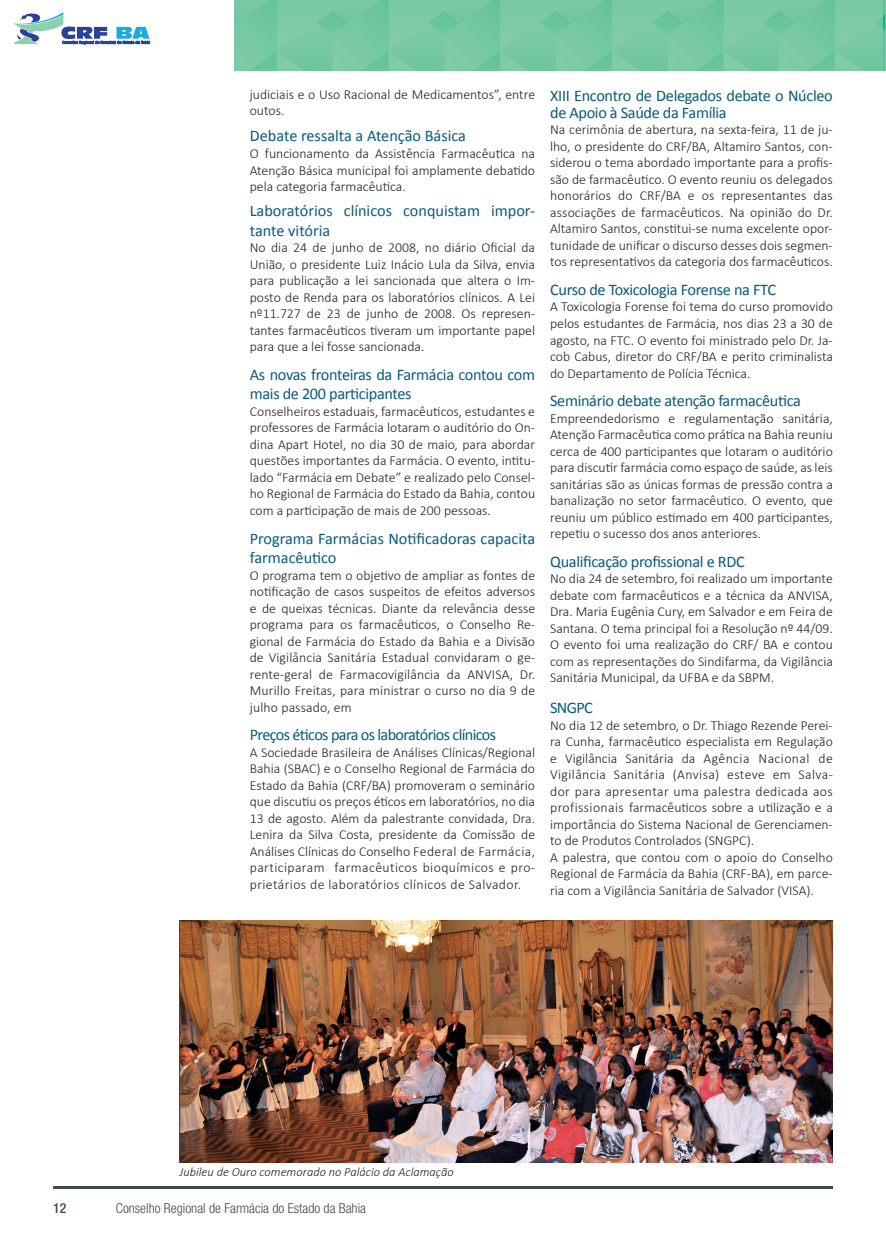
<style>
.page{position:relative;width:886px;height:1241px;background:#fff}
.page>*{position:absolute;margin:0;border:0;box-sizing:border-box;transform-origin:0 0}
.t1{font:16.25px/19.5px "Calibri";letter-spacing:-.02em;color:#095a7b}
.t2{font:16.25px/19.5px "Calibri";color:#095a7b}
.t3{font:16.25px "Calibri";letter-spacing:-.04em;color:#095a7b}
.t4{font:300 13.75px/16.5px "Calibri";color:#231f20;text-align:justify}
.t5{font:300 condensed 13.75px "Helvetica Neue LT Pro";color:#3c4f40}
.t6{font:500 condensed 13.75px "Helvetica Neue LT Pro";color:#3c4f40}
.t7{font:italic 300 12.5px "Calibri";color:#231f20}
</style>
<div class="page">
<hr style="left:53px;top:1186px;width:780px;height:2px;background:#3c4f40">
<svg style="left:13px;top:12px;width:137px;height:32px"></svg>
<img style="left:180px;top:920px;width:652px;height:242px">
<img style="left:235px;top:0;width:651px;height:71px">
<img style="left:884px;top:0;width:1px;height:71px">
<p class="t4" style="left:250px;top:86px;width:287px">judiciais e o Uso Racional de Medicamentos”, entre outos.</p>
<p class="t2" style="left:250px;top:126px;width:218px">Debate ressalta a Atenção Básica</p>
<p class="t4" style="left:250px;top:145px;width:287px">O funcionamento da Assistência Farmacêutica na Atenção Básica municipal foi amplamente debatido pela categoria farmacêutica.</p>
<p class="t2" style="left:250px;top:201px;width:287px">Laboratórios clínicos conquistam impor&shy;tante vitória</p>
<p class="t4" style="left:250px;top:239px;width:287px">No dia 24 de junho de 2008, no diário Oficial da União, o presidente Luiz Inácio Lula da Silva, envia para publicação a lei sancionada que altera o Im&shy;posto de Renda para os laboratórios clínicos. A Lei nº11.727 de 23 de junho de 2008. Os represen&shy;tantes farmacêuticos tiveram um importante papel para que a lei fosse sancionada.</p>
<p class="t1" style="left:250px;top:365px;width:287px">As novas fronteiras da Farmácia contou com mais de 200 participantes</p>
<p class="t4" style="left:250px;top:403px;width:287px">Conselheiros estaduais, farmacêuticos, estudantes e professores de Farmácia lotaram o auditório do On&shy;dina Apart Hotel, no dia 30 de maio, para abordar questões importantes da Farmácia. O evento, intitu&shy;lado “Farmácia em Debate” e realizado pelo Consel&shy;ho Regional de Farmácia do Estado da Bahia, contou com a participação de mais de 200 pessoas.</p>
<p class="t2" style="left:250px;top:528px;width:287px">Programa Farmácias Notificadoras capacita farmacêutico</p>
<p class="t4" style="left:250px;top:566px;width:287px">O programa tem o objetivo de ampliar as fontes de notificação de casos suspeitos de efeitos adversos e de queixas técnicas. Diante da relevância desse programa para os farmacêuticos, o Conselho Re&shy;gional de Farmácia do Estado da Bahia e a Divisão de Vigilância Sanitária Estadual convidaram o ge&shy;rente-geral de Farmacovigilância da ANVISA, Dr.<br>Murillo Freitas, para ministrar o curso no dia 9 de julho passado, em</p>
<p class="t3" style="left:250px;top:724px;width:248px">Preços éticos para os laboratórios clínicos</p>
<p class="t4" style="left:250px;top:743px;width:287px">A Sociedade Brasileira de Análises Clínicas/Regional Bahia (SBAC) e o Conselho Regional de Farmácia do Estado da Bahia (CRF/BA) promoveram o seminário que discutiu os preços éticos em laboratórios, no dia 13 de agosto. Além da palestrante convidada, Dra.<br>Lenira da Silva Costa, presidente da Comissão de Análises Clínicas do Conselho Federal de Farmácia, participaram farmacêuticos bioquímicos e pro&shy;prietários de laboratórios clínicos de Salvador.</p>
<p class="t1" style="left:550px;top:87px;width:284px;line-height:17px">XIII Encontro de Delegados debate o Núcleo de Apoio à Saúde da Família</p>
<p class="t4" style="left:550px;top:121px;width:284px">Na cerimônia de abertura, na sexta-feira, 11 de ju&shy;lho, o presidente do CRF/BA, Altamiro Santos, con&shy;siderou o tema abordado importante para a profis&shy;são de farmacêutico. O evento reuniu os delegados honorários do CRF/BA e os representantes das associações de farmacêuticos. Na opinião do Dr.<br>Altamiro Santos, constitui-se numa excelente opor&shy;tunidade de unificar o discurso desses dois segmen&shy;tos representativos da categoria dos farmacêuticos.</p>
<p class="t1" style="left:550px;top:280px;width:228px">Curso de Toxicologia Forense na FTC</p>
<p class="t4" style="left:550px;top:298px;width:284px">A Toxicologia Forense foi tema do curso promovido pelos estudantes de Farmácia, nos dias 23 a 30 de agosto, na FTC. O evento foi ministrado pelo Dr. Ja&shy;cob Cabus, diretor do CRF/BA e perito criminalista do Departamento de Polícia Técnica.</p>
<p class="t1" style="left:550px;top:391px;width:252px">Seminário debate atenção farmacêutica</p>
<p class="t4" style="left:550px;top:409px;width:284px">Empreendedorismo e regulamentação sanitária, Atenção Farmacêutica como prática na Bahia reuniu cerca de 400 participantes que lotaram o auditório para discutir farmácia como espaço de saúde, as leis sanitárias são as únicas formas de pressão contra a banalização no setor farmacêutico. O evento, que reuniu um público estimado em 400 participantes, repetiu o sucesso dos anos anteriores.</p>
<p class="t1" style="left:550px;top:551px;width:196px">Qualificação profissional e RDC</p>
<p class="t4" style="left:550px;top:570px;width:284px">No dia 24 de setembro, foi realizado um importante debate com farmacêuticos e a técnica da ANVISA, Dra. Maria Eugênia Cury, em Salvador e em Feira de Santana. O tema principal foi a Resolução nº 44/09.<br>O evento foi uma realização do CRF/ BA e contou com as representações do Sindifarma, da Vigilância Sanitária Municipal, da UFBA e da SBPM.</p>
<p class="t1" style="left:550px;top:698px;width:44px">SNGPC</p>
<p class="t4" style="left:550px;top:716px;width:284px;text-align:left">No dia 12 de setembro, o Dr. Thiago Rezende Perei&shy;ra Cunha, farmacêutico especialista em Regulação e Vigilância Sanitária da Agência Nacional de Vigilância Sanitária (Anvisa) esteve em Salva&shy;dor para apresentar uma palestra dedicada aos profissionais farmacêuticos sobre a utilização e a importância do Sistema Nacional de Gerenciamen&shy;to de Produtos Controlados (SNGPC).<br>A palestra, que contou com o apoio do Conselho Regional de Farmácia da Bahia (CRF-BA), em parce&shy;ria com a Vigilância Sanitária de Salvador (VISA).</p>
<p class="t7" style="left:179px;top:1163px;width:276px">Jubileu de Ouro comemorado no Palácio da Aclamação</p>
<p class="t6" style="left:53px;top:1199px;width:15px">12</p>
<p class="t5" style="left:116px;top:1199px;width:252px">Conselho Regional de Farmácia do Estado da Bahia</p>
</div>
